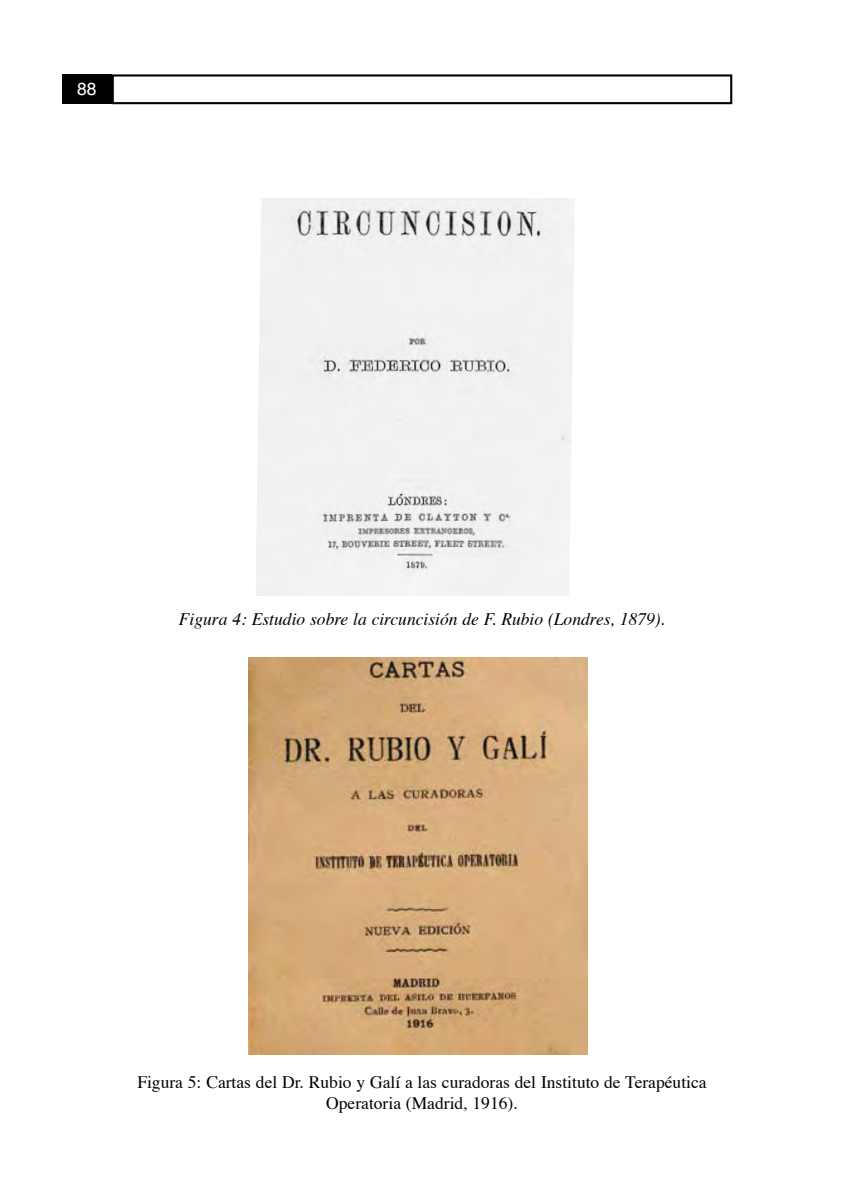
<style>
.page{position:relative;width:844px;height:1191px;background:#fff}
.page>*{position:absolute;margin:0;border:0;box-sizing:border-box;transform-origin:0 0}
.t1{font:17.5px/21px "Times";color:#000;text-align:center}
.t2{font:italic 17.5px "Times";color:#000}
.t3{font:17.5px "Helvetica";color:#fff}
</style>
<div class="page">
<div style="left:112px;top:74px;width:620px;height:30px;border:2px solid #000"></div>
<div style="left:62px;top:74px;width:50px;height:30px;background:#000"></div>
<img style="left:256px;top:198px;width:318px;height:397px">
<img style="left:249px;top:657px;width:338px;height:397px">
<p class="t3" style="left:77px;top:74px;width:21px">88</p>
<p class="t2" style="left:179px;top:604px;width:487px">Figura 4: Estudio sobre la circuncisión de F. Rubio (Londres, 1879).</p>
<p class="t1" style="left:137px;top:1069px;width:570px">Figura 5: Cartas del Dr. Rubio y Galí a las curadoras del Instituto de Terapéutica<br>Operatoria (Madrid, 1916).</p>
</div>
